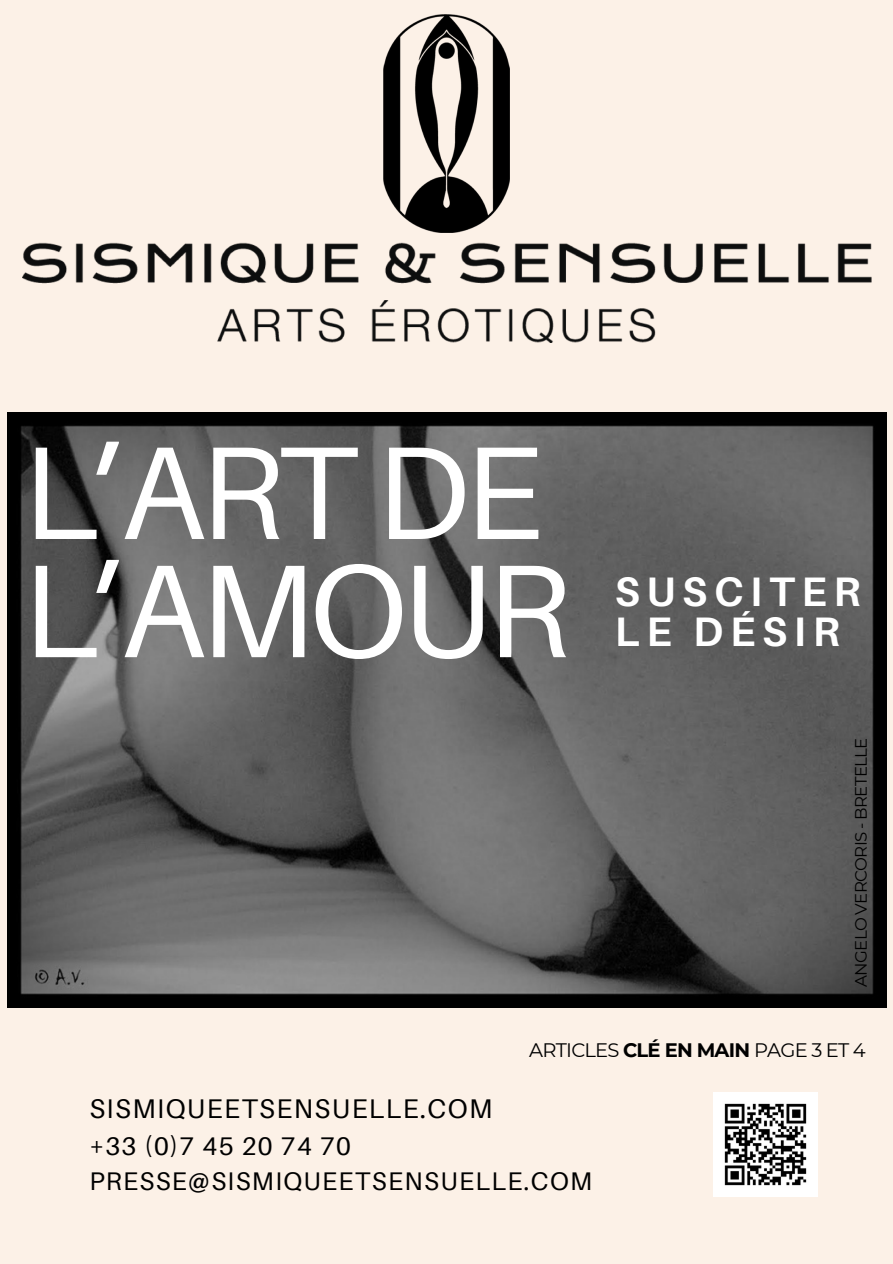
<style>
.page{position:relative;width:893px;height:1264px;background:#fff}
.page>*{position:absolute;margin:0;border:0;box-sizing:border-box;transform-origin:0 0}
.t1{font:132.3px/118.2px "Aileron";letter-spacing:-.04em;color:#fff}
.t2{font:700 41.25px/40px "Aileron";letter-spacing:.165em;color:#fff}
.t3{font:27px "Aileron";letter-spacing:.055em;color:#000}
.t4{font:25.5px "Aileron";letter-spacing:.055em;color:#000}
.t5{font:19.5px "Montserrat";letter-spacing:-.04em;color:#000}
.t6{font:16.5px "Montserrat";letter-spacing:-.04em;color:#000}
.s1{font-weight:700}
</style>
<div class="page">
<div style="left:0;top:0;width:892px;height:1263px;background:#fcf1e7"></div>
<img style="left:383px;top:14px;width:126px;height:218px">
<img style="left:22px;top:242px;width:849px;height:100px">
<img style="left:7px;top:412px;width:879px;height:595px">
<img style="left:713px;top:1092px;width:104px;height:104px">
<p class="t1" style="left:22px;top:431px;width:547px">L’ART DE<br>L’AMOUR</p>
<p class="t2" style="left:614px;top:570px;width:247px">SUSCITER<br>LE DÉSIR</p>
<p class="t6" style="left:850px;top:986px;width:250px;rotate:-90deg">ANGELO VERCORIS - BRETELLE</p>
<p class="t5" style="left:529px;top:1038px;width:338px">ARTICLES <span class="s1">CLÉ EN MAIN</span> PAGE 3 ET 4</p>
<p class="t3" style="left:89px;top:1091px;width:404px">SISMIQUEETSENSUELLE.COM</p>
<p class="t4" style="left:89px;top:1130px;width:263px">+33 (0)7 45 20 74 70</p>
<p class="t4" style="left:89px;top:1165px;width:504px">PRESSE@SISMIQUEETSENSUELLE.COM</p>
</div>
